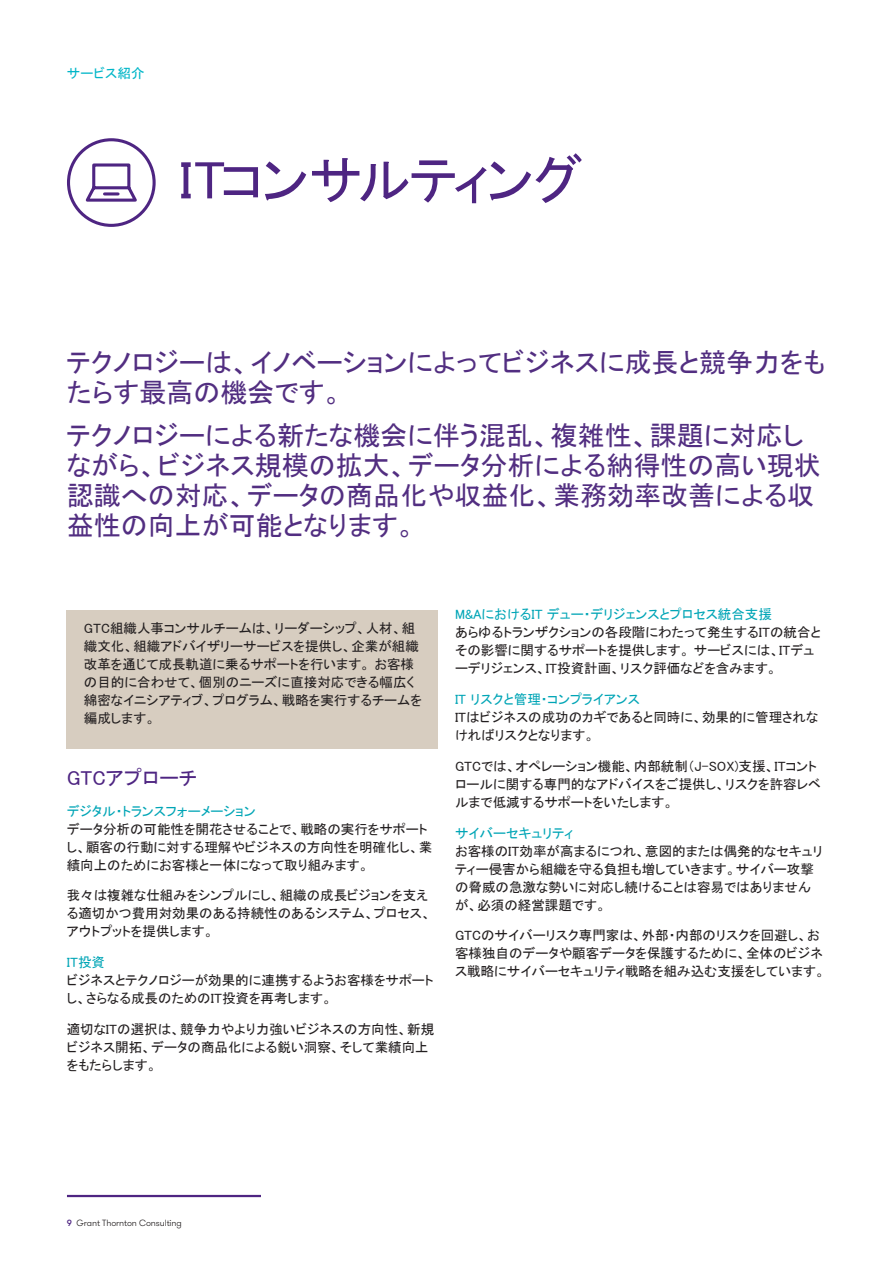
<style>
.page{position:relative;width:893px;height:1263px;background:#fff}
.page>*{position:absolute;margin:0;border:0;box-sizing:border-box;transform-origin:0 0}
._02_Headline_two_Bol{font:54px "MS P Gothic";letter-spacing:-.025em;color:#4e2582}
._11_Body_text{font:27px/30px "MS P Gothic";color:#522e81}
._11_Body_text-2{font:20.25px "MS P Gothic";color:#4e2582}
._11_Body_text-3{font:13.5px/18px "MS P Gothic";color:#231f20}
._11_Body_text-4{font:13.5px "MS P Gothic";color:#00a5b6}
.GT_Heading_3_Light{font:13.5px "MS P Gothic";letter-spacing:.01em;color:#00b6c8}
.t1{font:300 9px "GT Walsheim Pro";letter-spacing:-.01em;color:#231f20}
.s1{font-weight:500;color:#4e2582}
</style>
<div class="page">
<hr style="left:67px;top:1195px;width:194px;height:2px;background:#4e2582">
<svg style="left:67px;top:138px;width:89px;height:89px"></svg>
<div style="left:67px;top:610px;width:371px;height:139px;background:#d7cdc0"></div>
<p class="GT_Heading_3_Light" style="left:67px;top:66px;width:79px">サービス紹介</p>
<p class="_02_Headline_two_Bol" style="left:179px;top:153px;width:406px">ITコンサルティング</p>
<p class="_11_Body_text" style="left:67px;top:347px;width:760px">テクノロジーは、イノベーションによってビジネスに成長と競争力をもたらす最高の機会です。</p>
<p class="_11_Body_text" style="left:67px;top:420px;width:756px">テクノロジーによる新たな機会に伴う混乱、複雑性、課題に対応しながら、ビジネス規模の拡大、データ分析による納得性の高い現状認識への対応、データの商品化や収益化、業務効率改善による収益性の向上が可能となります。</p>
<p class="_11_Body_text-3" style="left:84px;top:619px;width:339px">GTC組織人事コンサルチームは、リーダーシップ、人材、組織文化、組織アドバイザリーサービスを提供し、企業が組織改革を通じて成長軌道に乗るサポートを行います。 お客様の目的に合わせて、個別のニーズに直接対応できる幅広く綿密なイニシアティブ、プログラム、戦略を実行するチームを編成します。</p>
<p class="_11_Body_text-2" style="left:67px;top:767px;width:132px">GTCアプローチ</p>
<p class="_11_Body_text-4" style="left:67px;top:804px;width:190px">デジタル・トランスフォーメーション</p>
<p class="_11_Body_text-3" style="left:67px;top:820px;width:367px">データ分析の可能性を開花させることで、戦略の実行をサポートし、顧客の行動に対する理解やビジネスの方向性を明確化し、業績向上のためにお客様と一体になって取り組みます。</p>
<p class="_11_Body_text-3" style="left:67px;top:886px;width:366px">我々は複雑な仕組みをシンプルにし、組織の成長ビジョンを支える適切かつ費用対効果のある持続性のあるシステム、プロセス、アウトプットを提供します。</p>
<p class="_11_Body_text-4" style="left:67px;top:955px;width:40px">IT投資</p>
<p class="_11_Body_text-3" style="left:67px;top:971px;width:368px">ビジネスとテクノロジーが効果的に連携するようお客様をサポートし、さらなる成長のためのIT投資を再考します。</p>
<p class="_11_Body_text-3" style="left:67px;top:1020px;width:369px">適切なITの選択は、競争力やより力強いビジネスの方向性、新規ビジネス開拓、データの商品化による鋭い洞察、そして業績向上をもたらします。</p>
<p class="_11_Body_text-4" style="left:455px;top:608px;width:318px">M&amp;AにおけるIT デュー・デリジェンスとプロセス統合支援</p>
<p class="_11_Body_text-3" style="left:455px;top:623px;width:367px">あらゆるトランザクションの各段階にわたって発生するITの統合とその影響に関するサポートを提供します。 サービスには、ITデューデリジェンス、IT投資計画、リスク評価などを含みます。</p>
<p class="_11_Body_text-4" style="left:455px;top:692px;width:186px">IT リスクと管理・コンプライアンス</p>
<p class="_11_Body_text-3" style="left:455px;top:708px;width:365px">ITはビジネスの成功のカギであると同時に、効果的に管理されなければリスクとなります。</p>
<p class="_11_Body_text-3" style="left:455px;top:757px;width:367px">GTCでは、オペレーション機能、内部統制（J-SOX)支援、ITコントロールに関する専門的なアドバイスをご提供し、リスクを許容レベルまで低減するサポートをいたします。</p>
<p class="_11_Body_text-4" style="left:455px;top:826px;width:120px">サイバーセキュリティ</p>
<p class="_11_Body_text-3" style="left:455px;top:842px;width:369px">お客様のIT効率が高まるにつれ、意図的または偶発的なセキュリティー侵害から組織を守る負担も増していきます。サイバー攻撃の脅威の急激な勢いに対応し続けることは容易ではありませんが、必須の経営課題です。</p>
<p class="_11_Body_text-3" style="left:455px;top:926px;width:372px">GTCのサイバーリスク専門家は、外部・内部のリスクを回避し、お客様独自のデータや顧客データを保護するために、全体のビジネス戦略にサイバーセキュリティ戦略を組み込む支援をしています。</p>
<p class="t1" style="left:67px;top:1217px;width:116px"><span class="s1">9</span> Grant Thornton Consulting</p>
</div>
